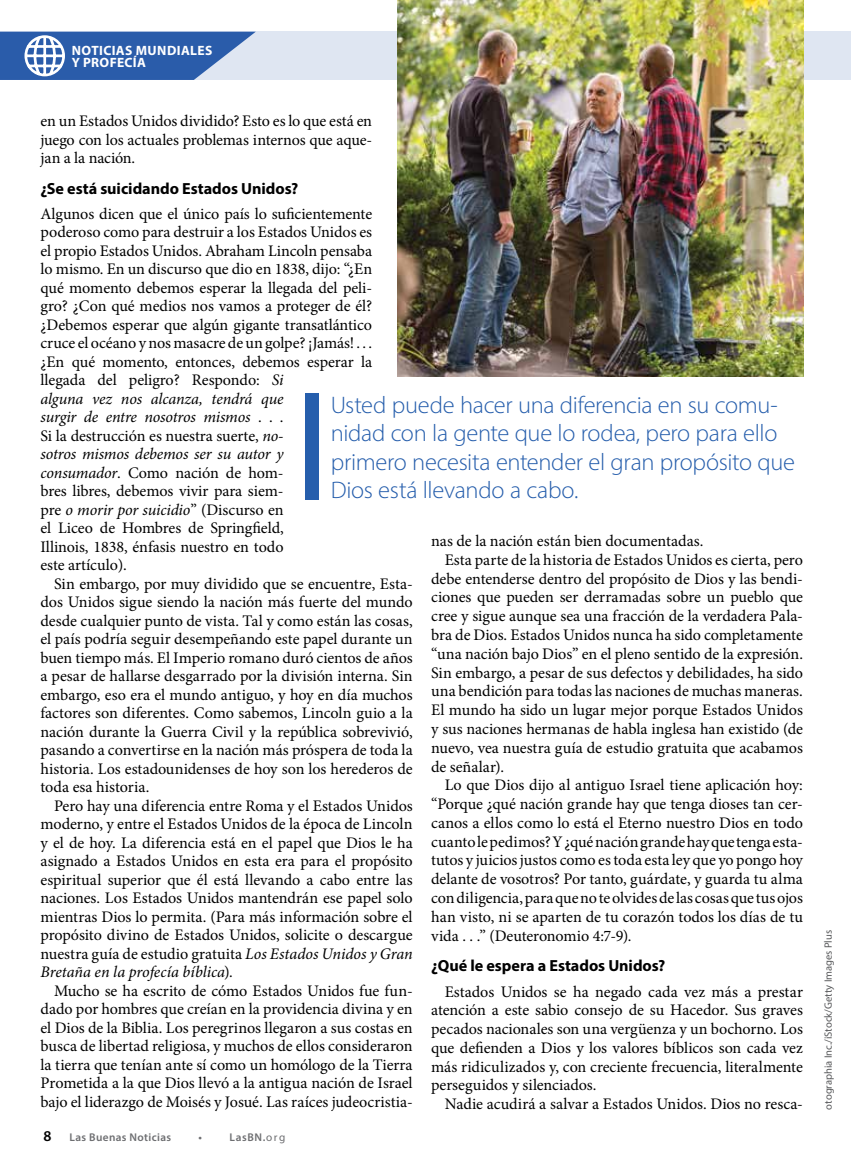
<style>
.page{position:relative;width:851px;height:1161px;background:#fff}
.page>*{position:absolute;margin:0;border:0;box-sizing:border-box;transform-origin:0 0}
.t1{font:300 24px/28.5px "Myriad Pro";letter-spacing:-.015em;color:#265eac}
.t2{font:16.2px/18.5px "Minion Pro";letter-spacing:-.005em;color:#000;text-align:justify}
.t3{font:700 16.2px "Myriad Pro";color:#000}
.t4{font:700 13.5px/12px "Myriad Pro";letter-spacing:.025em;color:#fff}
.t5{font:600 11.25px "Myriad Pro";letter-spacing:.03em;color:#6d6e71}
.t6{font:10.65px "Myriad Pro";color:#58595b}
.s1{font-style:italic}
.s2{font-size:15px;color:#000}
.s3{font-weight:400}
</style>
<div class="page">
<div style="left:0;top:32px;width:850px;height:48px;background:#dfe6f2"></div>
<svg style="left:0;top:32px;width:256px;height:48px"></svg>
<img style="left:397px;top:0;width:406px;height:377px">
<div style="left:305px;top:393px;width:14px;height:107px;background:#265eac"></div>
<p class="t4" style="left:72px;top:44px;width:142px">NOTICIAS MUNDIALES<br>Y PROFECÍA</p>
<p class="t2" style="left:40px;top:112px;width:333px">en un Estados Unidos dividido? Esto es lo que está en juego con los actuales problemas internos que aque&shy;jan a la nación.</p>
<p class="t3" style="left:40px;top:178px;width:259px">¿Se está suicidando Estados Unidos?</p>
<p class="t2" style="left:40px;top:204px;width:333px;text-align:left">Algunos dicen que el único país lo suficientemente poderoso como para destruir a los Estados Unidos es el propio Estados Unidos. Abraham Lincoln pensaba lo mismo. En un discurso que dio en 1838, dijo: “¿En qué momento debemos esperar la llegada del peli&shy;gro? ¿Con qué medios nos vamos a proteger de él? ¿Debemos esperar que algún gigante transatlántico cruce el océano y nos masacre de un golpe? ¡Jamás! . . . ¿En qué momento, entonces, debemos esperar la llegada del peligro? Respondo: <span class="s1">Si<br>alguna vez nos alcanza, tendrá que<br>surgir de entre nosotros mismos</span> . . .<br>Si la destrucción es nuestra suerte, <span class="s1">no-<br>sotros mismos debemos ser su autor y<br>consumador</span>. Como nación de hom-<br>bres libres, debemos vivir para siem-<br>pre <span class="s1">o morir por suicidio</span>” (Discurso en<br>el Liceo de Hombres de Springfield,<br>Illinois, 1838, énfasis nuestro en todo<br>este artículo).</p>
<p class="t2" style="left:41px;top:574px;width:374px;text-indent:13px">Sin embargo, por muy dividido que se encuentre, Esta&shy;dos Unidos sigue siendo la nación más fuerte del mundo desde cualquier punto de vista. Tal y como están las cosas, el país podría seguir desempeñando este papel durante un buen tiempo más. El Imperio romano duró cientos de años a pesar de hallarse desgarrado por la división interna. Sin embargo, eso era el mundo antiguo, y hoy en día muchos factores son diferentes. Como sabemos, Lincoln guio a la nación durante la Guerra Civil y la república sobrevivió, pasando a convertirse en la nación más próspera de toda la historia. Los estadounidenses de hoy son los herederos de toda esa historia.</p>
<p class="t2" style="left:41px;top:796px;width:374px;text-indent:13px">Pero hay una diferencia entre Roma y el Estados Unidos moderno, y entre el Estados Unidos de la época de Lincoln y el de hoy. La diferencia está en el papel que Dios le ha asignado a Estados Unidos en esta era para el propósito espiritual superior que él está llevando a cabo entre las naciones. Los Estados Unidos mantendrán ese papel solo mientras Dios lo permita. (Para más información sobre el propósito divino de Estados Unidos, solicite o descargue nuestra guía de estudio gratuita <span class="s1">Los Estados Unidos y Gran Bretaña en la profecía bíblica</span>)<span class="s1">.</span></p>
<p class="t2" style="left:41px;top:981px;width:374px;text-indent:13px">Mucho se ha escrito de cómo Estados Unidos fue fun&shy;dado por hombres que creían en la providencia divina y en el Dios de la Biblia. Los peregrinos llegaron a sus costas en busca de libertad religiosa, y muchos de ellos consideraron la tierra que tenían ante sí como un homólogo de la Tierra Prometida a la que Dios llevó a la antigua nación de Israel bajo el liderazgo de Moisés y Josué. Las raíces judeocristia-</p>
<h1 class="t1" style="left:331px;top:391px;width:466px">Usted puede hacer una diferencia en su comu&shy;nidad con la gente que lo rodea, pero para ello primero necesita entender el gran propósito que Dios está llevando a cabo.</h1>
<p class="t2" style="left:431px;top:532px;width:274px">nas de la nación están bien documentadas.</p>
<p class="t2" style="left:444px;top:551px;width:360px">Esta parte de la historia de Estados Unidos es cierta, pero</p>
<p class="t2" style="left:431px;top:569px;width:373px">debe entenderse dentro del propósito de Dios y las bendi-</p>
<p class="t2" style="left:431px;top:588px;width:373px">ciones que pueden ser derramadas sobre un pueblo que</p>
<p class="t2" style="left:431px;top:607px;width:373px">cree y sigue aunque sea una fracción de la verdadera Pala-</p>
<p class="t2" style="left:431px;top:626px;width:373px">bra de Dios. Estados Unidos nunca ha sido completamente</p>
<p class="t2" style="left:431px;top:644px;width:373px">“una nación bajo Dios” en el pleno sentido de la expresión.</p>
<p class="t2" style="left:431px;top:663px;width:373px">Sin embargo, a pesar de sus defectos y debilidades, ha sido</p>
<p class="t2" style="left:431px;top:682px;width:373px">una bendición para todas las naciones de muchas maneras.</p>
<p class="t2" style="left:431px;top:701px;width:373px">El mundo ha sido un lugar mejor porque Estados Unidos</p>
<p class="t2" style="left:431px;top:720px;width:373px">y sus naciones hermanas de habla inglesa han existido (de</p>
<p class="t2" style="left:431px;top:738px;width:373px">nuevo, vea nuestra guía de estudio gratuita que acabamos</p>
<p class="t2" style="left:431px;top:757px;width:74px">de señalar).</p>
<p class="t2" style="left:444px;top:776px;width:360px">Lo que Dios dijo al antiguo Israel tiene aplicación hoy:</p>
<p class="t2" style="left:431px;top:795px;width:373px">“Porque ¿qué nación grande hay que tenga dioses tan cer-</p>
<p class="t2" style="left:431px;top:814px;width:373px">canos a ellos como lo está el Eterno nuestro Dios en todo</p>
<p class="t2" style="left:431px;top:832px;width:373px">cuanto le pedimos? Y ¿qué nación grande hay que tenga esta-</p>
<p class="t2" style="left:431px;top:851px;width:373px">tutos y juicios justos como es toda esta ley que yo pongo hoy</p>
<p class="t2" style="left:431px;top:870px;width:373px">delante de vosotros? Por tanto, guárdate, y guarda tu alma</p>
<p class="t2" style="left:431px;top:889px;width:373px">con diligencia, para que no te olvides de las cosas que tus ojos</p>
<p class="t2" style="left:431px;top:907px;width:373px">han visto, ni se aparten de tu corazón todos los días de tu</p>
<p class="t2" style="left:431px;top:926px;width:202px">vida . . .” (Deuteronomio 4:7-9).</p>
<p class="t3" style="left:431px;top:955px;width:236px">¿Qué le espera a Estados Unidos?</p>
<p class="t2" style="left:431px;top:982px;width:373px;text-indent:13px">Estados Unidos se ha negado cada vez más a prestar atención a este sabio consejo de su Hacedor. Sus graves pecados nacionales son una vergüenza y un bochorno. Los que defienden a Dios y los valores bíblicos son cada vez más ridiculizados y, con creciente frecuencia, literalmente perseguidos y silenciados.</p>
<p class="t2" style="left:444px;top:1095px;width:360px">Nadie acudirá a salvar a Estados Unidos. Dios no resca-</p>
<p class="t5" style="left:44px;top:1130px;width:129px"><span class="s2">8</span> Las Buenas Noticias</p>
<p class="t5" style="left:198px;top:1130px;width:5px">•</p>
<p class="t5" style="left:230px;top:1130px;width:57px">LasBN.<span class="s3">org</span></p>
<p class="t6" style="left:821px;top:1110px;width:181px;rotate:-90deg">otographia Inc./iStock/Getty Images Plus</p>
</div>
